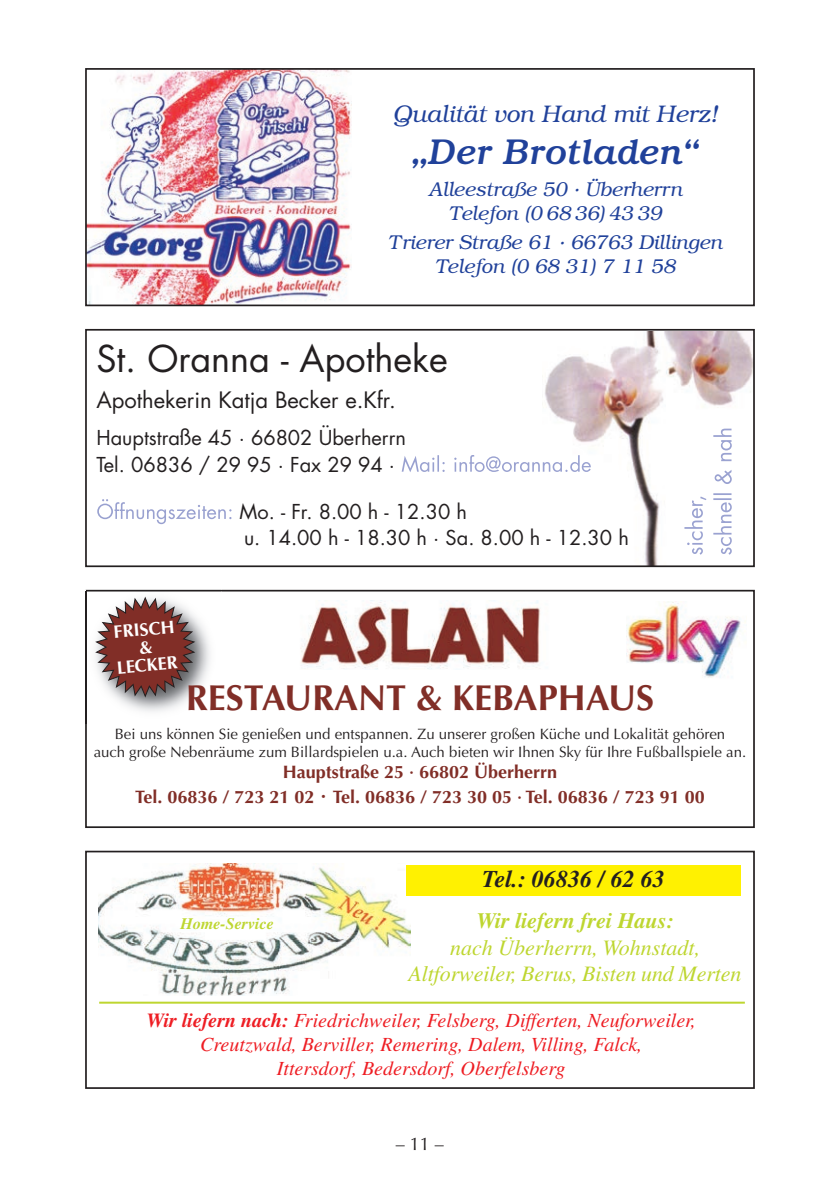
<style>
.page{position:relative;width:840px;height:1191px;background:#fff}
.page>*{position:absolute;margin:0;border:0;box-sizing:border-box;transform-origin:0 0}
.t1{font:700 36px "Optima";color:#812e27}
.t2{font:36px "Futura";color:#231f20}
.t3{font:italic 500 36px "Bookman";color:#20419a}
.t4{font:italic 300 24px "Bookman";color:#20419a}
.t5{font:italic 700 24px "Times";color:#231f20}
.t6{font:italic 22px/26.4px "Times";letter-spacing:-.005em;color:#bed630;text-align:center}
.t7{font:22px "Futura";color:#231f20}
.t8{font:italic 700 22px "Times";color:#bed630}
.t9{font:italic 20px/24px "Times";color:#ee1d23;text-align:center}
.t10{font:20px/26.2px "Futura";color:#231f20}
.t11{font:italic 300 20px/24px "Bookman";color:#20419a;text-align:center}
.t12{font:700 18px/25px "Optima";color:#812e27;text-align:center}
.t13{font:700 18px/18px "Optima";color:#fff;text-align:center}
.t14{font:18px "Optima";color:#231f20}
.t15{font:italic 700 16px "Times";color:#bed630}
.t16{font:15px/18.4px "Optima";color:#231f20;text-align:center}
.s1{font-size:22px}
.s2{font-weight:700}
</style>
<div class="page">
<img style="left:88px;top:71px;width:263px;height:232px">
<div style="left:85px;top:68px;width:669px;height:238px;border:2px solid #231f20"></div>
<img style="left:545px;top:332px;width:206px;height:232px">
<div style="left:85px;top:329px;width:669px;height:238px;border:2px solid #231f20"></div>
<img style="left:300px;top:600px;width:240px;height:69px">
<div style="left:85px;top:590px;width:669px;height:238px;border:2px solid #231f20"></div>
<div style="left:85px;top:850px;width:669px;height:239px;border:2px solid #231f20"></div>
<img style="left:98px;top:864px;width:312px;height:131px">
<hr style="left:99px;top:1001px;width:645px;height:2px;background:#bed630">
<div style="left:406px;top:865px;width:334px;height:31px;background:#fff101"></div>
<svg style="left:401px;top:455px;width:139px;height:17px"></svg>
<img style="left:542px;top:455px;width:48px;height:17px">
<svg style="left:97px;top:499px;width:134px;height:25px"></svg>
<img style="left:684px;top:496px;width:22px;height:58px">
<img style="left:713px;top:428px;width:18px;height:126px">
<img style="left:86px;top:589px;width:136px;height:134px">
<img style="left:87px;top:590px;width:135px;height:1px">
<img style="left:86px;top:590px;width:1px;height:133px">
<svg style="left:95px;top:596px;width:100px;height:101px"></svg>
<img style="left:626px;top:601px;width:115px;height:77px">
<h2 class="t4" style="left:392px;top:99px;width:326px">Qualität von Hand mit Herz!</h2>
<h1 class="t3" style="left:411px;top:140px;width:288px">„Der Brotladen“</h1>
<h3 class="t11" style="left:428px;top:178px;width:255px">Alleestraße 50 · Überherrn<br>Telefon (0 68 36) 43 39</h3>
<h3 class="t11" style="left:388px;top:230px;width:335px">Trierer Straße 61 · 66763 Dillingen<br>Telefon (0 68 31) 7 11 58</h3>
<h1 class="t2" style="left:96px;top:342px;width:352px">St. Oranna - Apotheke</h1>
<h3 class="t7" style="left:96px;top:389px;width:301px">Apothekerin Katja Becker e.Kfr.</h3>
<h3 class="t10" style="left:96px;top:427px;width:311px">Hauptstraße 45 · 66802 Überherrn<br>Tel. 06836 / 29 95 · Fax 29 94 ·</h3>
<h3 class="t10" style="left:239px;top:500px;width:390px">Mo. - Fr. 8.00 h - 12.30 h<br>u. 14.00 h - 18.30 h · Sa. 8.00 h - 12.30 h</h3>
<p class="t13" style="left:113px;top:624px;width:62px;rotate:-5deg">FRISCH &amp;<br>LECKER</p>
<h1 class="t1" style="left:186px;top:683px;width:469px">RESTAURANT &amp; KEBAPHAUS</h1>
<p class="t16" style="left:94px;top:726px;width:653px">Bei uns können Sie genießen und entspannen. Zu unserer großen Küche und Lokalität gehören<br>auch große Nebenräume zum Billardspielen u.a. Auch bieten wir Ihnen Sky für Ihre Fußballspiele an.</p>
<p class="t12" style="left:135px;top:761px;width:570px">Hauptstraße 25 · 66802 Überherrn<br>Tel. 06836 / 723 21 02 <span class="s1">·</span> Tel. 06836 / 723 30 05 · Tel. 06836 / 723 91 00</p>
<p class="t15" style="left:180px;top:917px;width:95px">Home-Service</p>
<h2 class="t5" style="left:482px;top:870px;width:184px">Tel.: 06836 / 62 63</h2>
<h3 class="t8" style="left:476px;top:913px;width:199px">Wir liefern frei Haus:</h3>
<h3 class="t6" style="left:408px;top:936px;width:334px">nach Überherrn, Wohnstadt,<br>Altforweiler, Berus, Bisten und Merten</h3>
<h3 class="t9" style="left:146px;top:1010px;width:550px"><span class="s2">Wir liefern nach:</span> Friedrichweiler, Felsberg, Differten, Neuforweiler,<br>Creutzwald, Berviller, Remering, Dalem, Villing, Falck,<br>Ittersdorf, Bedersdorf, Oberfelsberg</h3>
<p class="t14" style="left:396px;top:1136px;width:49px">– 11 –</p>
</div>
